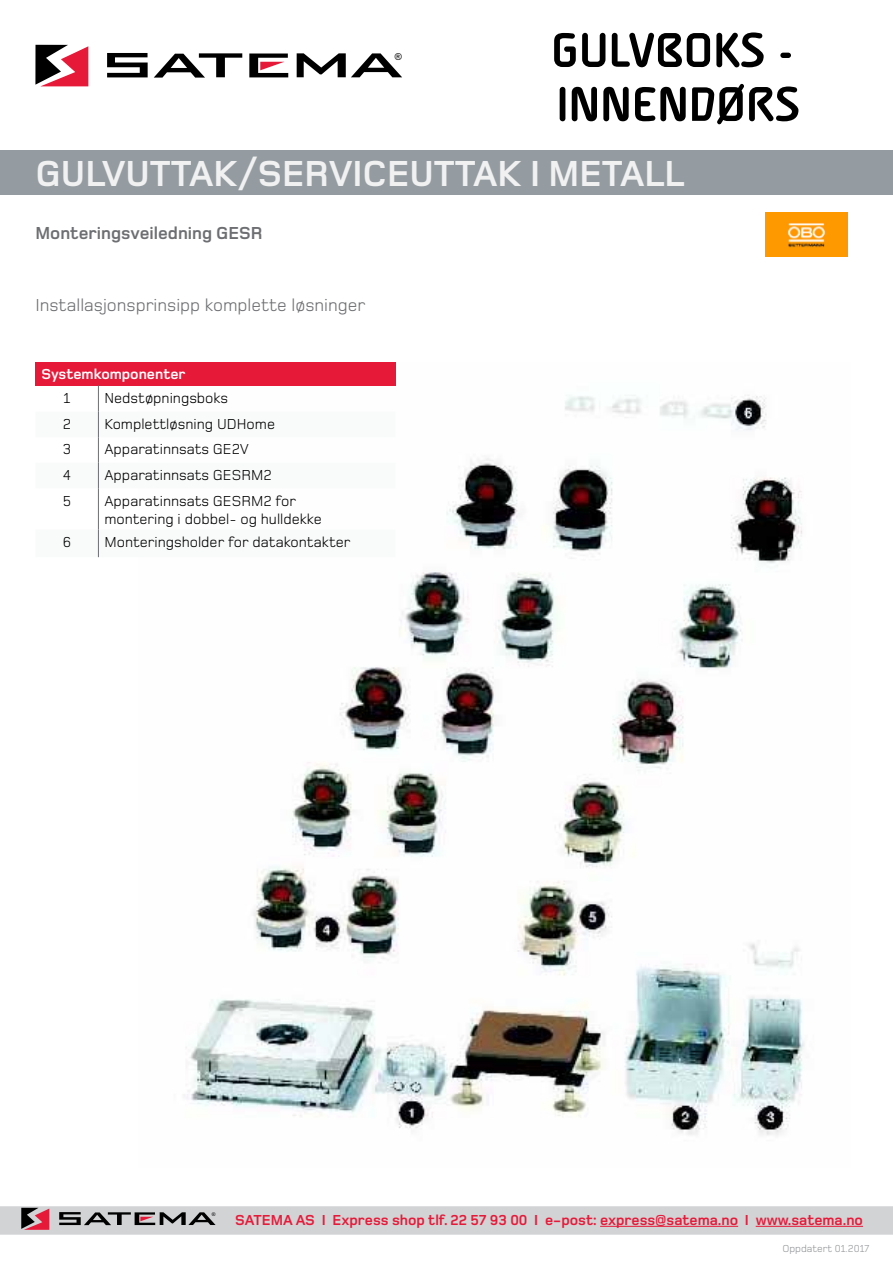
<style>
.page{position:relative;width:893px;height:1263px;background:#fff}
.page>*{position:absolute;margin:0;border:0;box-sizing:border-box;transform-origin:0 0}
.t1{font:700 52.5px/54px "Alega";color:#000}
.t2{font:700 37.5px "Foundry Monoline";color:#f1f1f2}
.t3{font:18px "Foundry Monoline";color:#6d6e71}
.t4{font:700 18px "Foundry Monoline";color:#6d6e71}
.t5{font:15px/18px "Foundry Monoline";color:#000}
.t6{font:700 15px "Foundry Monoline";color:#e71939}
.t7{font:700 15px "Foundry Monoline";color:#fff}
.t8{font:10.5px "Foundry Monoline";color:#939598}
.t9{font:9.6px "Arial";color:#000}
.t10{font:5.1px "Arial";color:#000}
</style>
<div class="page">
<svg style="left:35px;top:45px;width:53px;height:41px"></svg>
<svg style="left:107px;top:53px;width:41px;height:24px"></svg>
<svg style="left:154px;top:53px;width:88px;height:25px"></svg>
<svg style="left:297px;top:53px;width:105px;height:24px"></svg>
<svg style="left:249px;top:54px;width:39px;height:23px"></svg>
<svg style="left:0;top:1206px;width:893px;height:29px;background:#c9c8ca"></svg>
<hr style="left:600px;top:1226px;width:138px;height:1px;background:#e71939">
<hr style="left:756px;top:1226px;width:107px;height:1px;background:#e71939">
<div style="left:0;top:150px;width:893px;height:45px;background:#949ca1"></div>
<img style="left:766px;top:213px;width:82px;height:43px">
<img style="left:139px;top:362px;width:666px;height:773px">
<div style="left:35px;top:362px;width:360px;height:23px;background:#e71939"></div>
<svg style="left:97px;top:412px;width:298px;height:145px"></svg>
<svg style="left:98px;top:385px;width:1px;height:103px"></svg>
<hr style="left:98px;top:488px;width:1px;height:41px;background:#6d6e71">
<svg style="left:98px;top:529px;width:1px;height:28px"></svg>
<h1 class="t1" style="left:551px;top:26px;width:251px">GULVBOKS -<br>INNENDØRS</h1>
<h2 class="t2" style="left:35px;top:153px;width:538px">gulvuttak/se rviceuttak i meta</h2>
<h2 class="t2" style="left:645px;top:153px;width:41px">ll</h2>
<p class="t9" style="left:395px;top:50px;width:9px">®</p>
<p class="t4" style="left:35px;top:224px;width:226px">Monteringsveiledning GESR</p>
<p class="t3" style="left:35px;top:296px;width:331px">Installasjonsprinsipp komplette løsninger</p>
<p class="t7" style="left:41px;top:366px;width:146px">Systemkomponenter</p>
<p class="t5" style="left:64px;top:389px;width:8px">1</p>
<p class="t5" style="left:104px;top:389px;width:125px">Nedstøpningsboks</p>
<p class="t5" style="left:63px;top:415px;width:10px">2</p>
<p class="t5" style="left:104px;top:415px;width:172px">Komplettløsning UDHome</p>
<p class="t5" style="left:63px;top:440px;width:10px">3</p>
<p class="t5" style="left:104px;top:440px;width:146px">Apparatinnsats GE2V</p>
<p class="t5" style="left:63px;top:466px;width:10px">4</p>
<p class="t5" style="left:104px;top:466px;width:169px">Apparatinnsats GESRM2</p>
<p class="t5" style="left:63px;top:491px;width:10px">5</p>
<p class="t5" style="left:104px;top:491px;width:219px">Apparatinnsats GESRM2 for montering i dobbel- og hulldekke</p>
<p class="t5" style="left:63px;top:533px;width:10px">6</p>
<p class="t5" style="left:104px;top:533px;width:247px">Monteringsholder for datakontakter</p>
<p class="t10" style="left:212px;top:1210px;width:5px">®</p>
<p class="t6" style="left:235px;top:1212px;width:629px">SATEMA AS I Express shop tlf. 22 57 93 00 I e-post: express@satema.no I www.satema.no</p>
<p class="t8" style="left:782px;top:1243px;width:88px">Oppdatert 01.2017</p>
</div>
